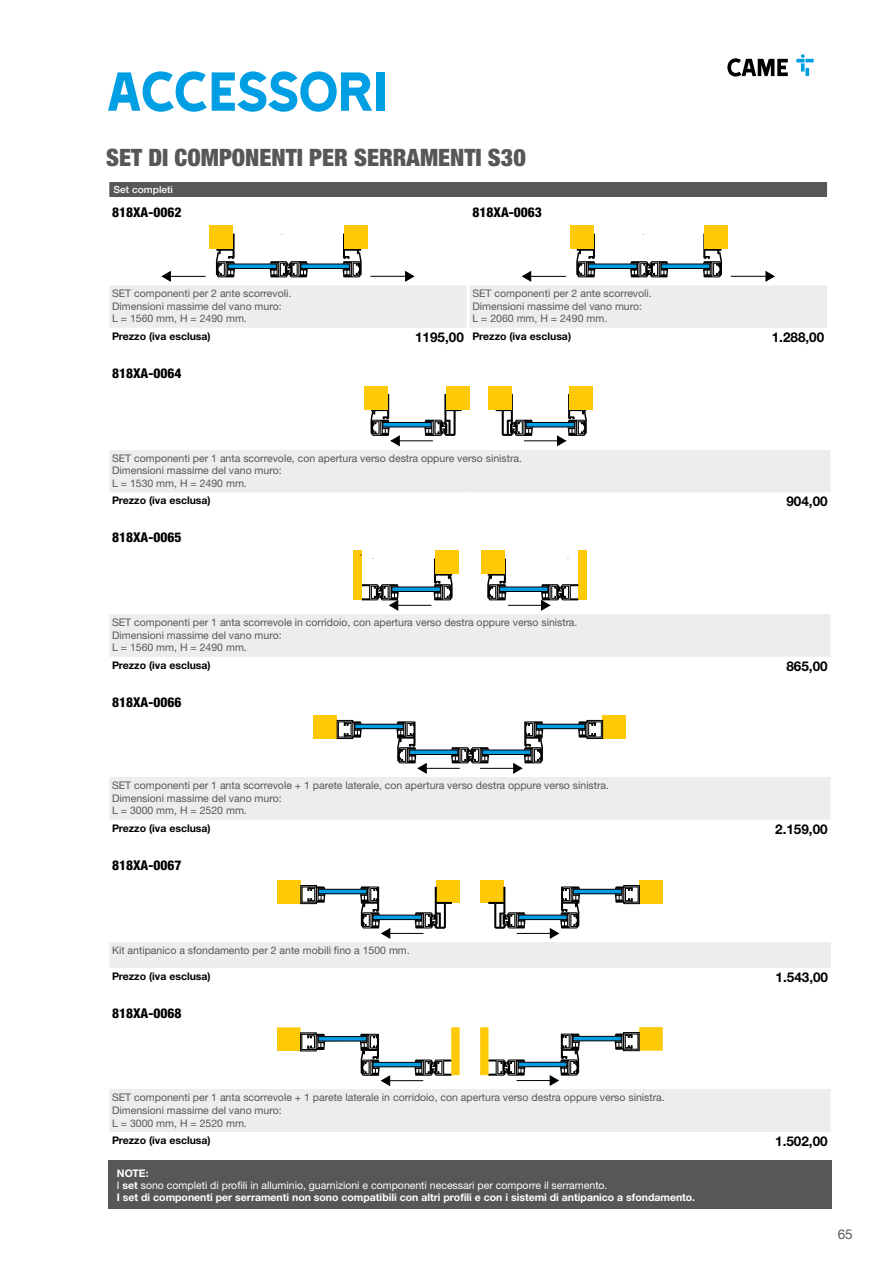
<style>
.page{position:relative;width:893px;height:1263px;background:#fff}
.page>*{position:absolute;margin:0;border:0;box-sizing:border-box;transform-origin:0 0}
.t1{font:63px "Came Type";letter-spacing:-.025em;color:#009fe3}
.t2{font:900 condensed 24px "Helvetica Neue LT Pro";color:#575756}
.t3{font:800 condensed 13.5px "Helvetica Neue LTW1 G";color:#000}
.t4{font:700 13.5px "Helvetica Neue LTW1 G";color:#000}
.t5{font:13.5px "Helvetica Neue LTW1 G";color:#575756}
.t6{font:10.5px/12.6px "Helvetica Neue LTW1 G";color:#575756}
.t7{font:700 10.5px/12px "Helvetica Neue LTW1 G";color:#fff}
.t8{font:700 10.5px "Helvetica Neue LTW1 G";color:#000}
.t9{font:500 9.75px "Helvetica Neue LTW1 G";color:#fdfdfd;scale:1.05 1}
.s1{font-size:13.5px}
.s2{font-weight:400}
</style>
<div class="page">
<div style="left:109px;top:182px;width:718px;height:15px;background:#575756"></div>
<div style="left:210px;top:226px;width:23px;height:23px;background:#fec905"></div>
<div style="left:344px;top:226px;width:24px;height:23px;background:#fec905"></div>
<svg style="left:109px;top:234px;width:718px;height:94px"></svg>
<div style="left:570px;top:226px;width:24px;height:23px;background:#fec905"></div>
<div style="left:705px;top:226px;width:23px;height:23px;background:#fec905"></div>
<div style="left:108px;top:450px;width:724px;height:42px;background:#ededed"></div>
<hr style="left:106px;top:450px;width:3px;height:42px;background:#fff">
<hr style="left:830px;top:450px;width:3px;height:42px;background:#fff">
<div style="left:383px;top:422px;width:48px;height:5px;background:#009de2"></div>
<div style="left:383px;top:422px;width:48px;height:5px;border:1px solid #000"></div>
<svg style="left:424px;top:394px;width:37px;height:41px"></svg>
<div style="left:446px;top:386px;width:23px;height:24px;background:#fec905"></div>
<div style="left:364px;top:386px;width:24px;height:24px;background:#fec905"></div>
<hr style="left:393px;top:440px;width:40px;height:1px;background:#000">
<svg style="left:371px;top:394px;width:28px;height:52px"></svg>
<div style="left:526px;top:422px;width:48px;height:5px;background:#009de2"></div>
<div style="left:526px;top:422px;width:48px;height:5px;border:1px solid #000"></div>
<svg style="left:496px;top:394px;width:37px;height:41px"></svg>
<div style="left:488px;top:386px;width:23px;height:24px;background:#fec905"></div>
<div style="left:570px;top:386px;width:23px;height:24px;background:#fec905"></div>
<hr style="left:524px;top:440px;width:40px;height:1px;background:#000">
<svg style="left:557px;top:394px;width:30px;height:52px"></svg>
<div style="left:108px;top:614px;width:724px;height:43px;background:#ededed"></div>
<hr style="left:106px;top:614px;width:3px;height:43px;background:#fff">
<hr style="left:830px;top:614px;width:3px;height:43px;background:#fff">
<svg style="left:433px;top:559px;width:20px;height:41px"></svg>
<div style="left:354px;top:550px;width:8px;height:50px;background:#fec905"></div>
<div style="left:578px;top:550px;width:8px;height:50px;background:#fec905"></div>
<div style="left:435px;top:550px;width:24px;height:24px;background:#fec905"></div>
<svg style="left:487px;top:559px;width:19px;height:41px"></svg>
<div style="left:481px;top:550px;width:23px;height:24px;background:#fec905"></div>
<hr style="left:391px;top:605px;width:40px;height:1px;background:#000">
<svg style="left:362px;top:585px;width:37px;height:25px"></svg>
<hr style="left:508px;top:605px;width:40px;height:1px;background:#000">
<svg style="left:541px;top:585px;width:37px;height:25px"></svg>
<div style="left:108px;top:777px;width:724px;height:43px;background:#ededed"></div>
<hr style="left:106px;top:777px;width:3px;height:43px;background:#fff">
<hr style="left:830px;top:777px;width:3px;height:43px;background:#fff">
<svg style="left:451px;top:748px;width:38px;height:15px"></svg>
<div style="left:603px;top:715px;width:23px;height:23px;background:#fec905"></div>
<div style="left:314px;top:715px;width:23px;height:23px;background:#fec905"></div>
<hr style="left:480px;top:768px;width:40px;height:1px;background:#000">
<hr style="left:420px;top:768px;width:40px;height:1px;background:#000">
<svg style="left:396px;top:722px;width:30px;height:51px"></svg>
<div style="left:355px;top:724px;width:48px;height:5px;background:#009de2"></div>
<div style="left:355px;top:724px;width:48px;height:5px;border:1px solid #000"></div>
<svg style="left:514px;top:722px;width:29px;height:51px"></svg>
<div style="left:536px;top:724px;width:49px;height:5px;background:#009de2"></div>
<div style="left:536px;top:724px;width:49px;height:5px;border:1px solid #000"></div>
<svg style="left:337px;top:720px;width:25px;height:18px"></svg>
<svg style="left:578px;top:720px;width:25px;height:18px"></svg>
<div style="left:108px;top:942px;width:724px;height:26px;background:#ededed"></div>
<hr style="left:106px;top:942px;width:3px;height:26px;background:#fff">
<hr style="left:831px;top:942px;width:3px;height:26px;background:#fff">
<div style="left:277px;top:880px;width:24px;height:24px;background:#fec905"></div>
<div style="left:436px;top:880px;width:24px;height:22px;background:#fec905"></div>
<hr style="left:383px;top:933px;width:40px;height:1px;background:#000">
<svg style="left:360px;top:887px;width:30px;height:51px"></svg>
<div style="left:319px;top:889px;width:48px;height:5px;background:#009de2"></div>
<div style="left:318px;top:889px;width:49px;height:5px;border:1px solid #000"></div>
<svg style="left:301px;top:885px;width:24px;height:19px"></svg>
<svg style="left:415px;top:887px;width:36px;height:41px"></svg>
<div style="left:639px;top:880px;width:24px;height:24px;background:#fec905"></div>
<div style="left:480px;top:880px;width:24px;height:22px;background:#fec905"></div>
<hr style="left:517px;top:933px;width:40px;height:1px;background:#000">
<svg style="left:550px;top:887px;width:30px;height:51px"></svg>
<div style="left:573px;top:889px;width:49px;height:5px;background:#009de2"></div>
<div style="left:573px;top:889px;width:49px;height:5px;border:1px solid #000"></div>
<svg style="left:615px;top:885px;width:24px;height:19px"></svg>
<svg style="left:489px;top:887px;width:36px;height:41px"></svg>
<div style="left:108px;top:1090px;width:724px;height:42px;background:#ededed"></div>
<svg style="left:109px;top:1160px;width:721px;height:1px"></svg>
<hr style="left:106px;top:1090px;width:3px;height:42px;background:#fff">
<hr style="left:830px;top:1090px;width:3px;height:42px;background:#fff">
<hr style="left:468px;top:1132px;width:3px;height:30px;background:#fff">
<svg style="left:414px;top:1060px;width:37px;height:15px"></svg>
<div style="left:373px;top:1062px;width:48px;height:5px;background:#009de2"></div>
<div style="left:373px;top:1062px;width:48px;height:5px;border:1px solid #000"></div>
<div style="left:277px;top:1027px;width:24px;height:24px;background:#fec905"></div>
<div style="left:451px;top:1027px;width:9px;height:48px;background:#fec905"></div>
<hr style="left:383px;top:1080px;width:40px;height:1px;background:#000">
<svg style="left:360px;top:1034px;width:30px;height:51px"></svg>
<div style="left:318px;top:1036px;width:49px;height:5px;background:#009de2"></div>
<div style="left:318px;top:1036px;width:49px;height:5px;border:1px solid #000"></div>
<svg style="left:301px;top:1033px;width:24px;height:18px"></svg>
<svg style="left:489px;top:1060px;width:36px;height:15px"></svg>
<div style="left:518px;top:1062px;width:49px;height:5px;background:#009de2"></div>
<div style="left:518px;top:1062px;width:49px;height:5px;border:1px solid #000"></div>
<div style="left:639px;top:1027px;width:24px;height:24px;background:#fec905"></div>
<div style="left:480px;top:1027px;width:9px;height:48px;background:#fec905"></div>
<hr style="left:517px;top:1080px;width:40px;height:1px;background:#000">
<svg style="left:550px;top:1034px;width:30px;height:51px"></svg>
<div style="left:573px;top:1036px;width:48px;height:5px;background:#009de2"></div>
<div style="left:573px;top:1036px;width:48px;height:5px;border:1px solid #000"></div>
<svg style="left:615px;top:1032px;width:24px;height:19px"></svg>
<div style="left:108px;top:1161px;width:724px;height:48px;background:#575756"></div>
<svg style="left:727px;top:58px;width:61px;height:19px"></svg>
<svg style="left:796px;top:54px;width:18px;height:22px"></svg>
<h1 class="t1" style="left:106px;top:58px;width:284px">ACCESSORI</h1>
<h2 class="t2" style="left:106px;top:144px;width:421px">SET DI COMPONENTI PER SERRAMENTI S30</h2>
<p class="t9" style="left:114px;top:183px;width:58px">Set completi</p>
<p class="t3" style="left:112px;top:204px;width:71px">818XA-0062</p>
<p class="t3" style="left:472px;top:204px;width:71px">818XA-0063</p>
<p class="t6" style="left:112px;top:287px;width:181px">SET componenti per 2 ante scorrevoli.<br>Dimensioni massime del vano muro:<br>L = 1560 mm, H = 2490 mm.</p>
<p class="t6" style="left:472px;top:287px;width:181px">SET componenti per 2 ante scorrevoli.<br>Dimensioni massime del vano muro:<br>L = 2060 mm, H = 2490 mm.</p>
<p class="t8" style="left:112px;top:329px;width:100px">Prezzo (iva esclusa)</p>
<p class="t8" style="left:415px;top:329px;width:157px"><span class="s1">1195,00</span> Prezzo (iva esclusa)</p>
<p class="t4" style="left:772px;top:329px;width:54px">1.288,00</p>
<p class="t3" style="left:112px;top:364px;width:71px">818XA-0064</p>
<p class="t6" style="left:112px;top:451px;width:411px">SET componenti per 1 anta scorrevole, con apertura verso destra oppure verso sinistra.<br>Dimensioni massime del vano muro:<br>L = 1530 mm, H = 2490 mm.</p>
<p class="t8" style="left:112px;top:494px;width:100px">Prezzo (iva esclusa)</p>
<p class="t4" style="left:786px;top:493px;width:43px">904,00</p>
<p class="t3" style="left:112px;top:529px;width:71px">818XA-0065</p>
<p class="t6" style="left:112px;top:616px;width:467px">SET componenti per 1 anta scorrevole in corridoio, con apertura verso destra oppure verso sinistra.<br>Dimensioni massime del vano muro:<br>L = 1560 mm, H = 2490 mm.</p>
<p class="t8" style="left:112px;top:658px;width:100px">Prezzo (iva esclusa)</p>
<p class="t4" style="left:786px;top:658px;width:43px">865,00</p>
<p class="t3" style="left:112px;top:693px;width:71px">818XA-0066</p>
<p class="t6" style="left:112px;top:779px;width:498px">SET componenti per 1 anta scorrevole + 1 parete laterale, con apertura verso destra oppure verso sinistra.<br>Dimensioni massime del vano muro:<br>L = 3000 mm, H = 2520 mm.</p>
<p class="t8" style="left:112px;top:821px;width:100px">Prezzo (iva esclusa)</p>
<p class="t4" style="left:775px;top:821px;width:54px">2.159,00</p>
<p class="t3" style="left:112px;top:856px;width:71px">818XA-0067</p>
<p class="t6" style="left:112px;top:944px;width:299px">Kit antipanico a sfondamento per 2 ante mobili fino a 1500 mm.</p>
<p class="t8" style="left:112px;top:969px;width:100px">Prezzo (iva esclusa)</p>
<p class="t4" style="left:776px;top:969px;width:54px">1.543,00</p>
<p class="t3" style="left:112px;top:1004px;width:71px">818XA-0068</p>
<p class="t6" style="left:112px;top:1091px;width:554px">SET componenti per 1 anta scorrevole + 1 parete laterale in corridoio, con apertura verso destra oppure verso sinistra.<br>Dimensioni massime del vano muro:<br>L = 3000 mm, H = 2520 mm.</p>
<p class="t8" style="left:112px;top:1134px;width:100px">Prezzo (iva esclusa)</p>
<p class="t4" style="left:775px;top:1133px;width:54px">1.502,00</p>
<p class="t7" style="left:117px;top:1167px;width:580px">NOTE:<br><span class="s2">I</span> set <span class="s2">sono completi di profili in alluminio, guarnizioni e componenti necessari per comporre il serramento.<br></span>I set di componenti per serramenti non sono compatibili con altri profili e con i sistemi di antipanico a sfondamento.</p>
<p class="t5" style="left:838px;top:1225px;width:17px">65</p>
</div>
